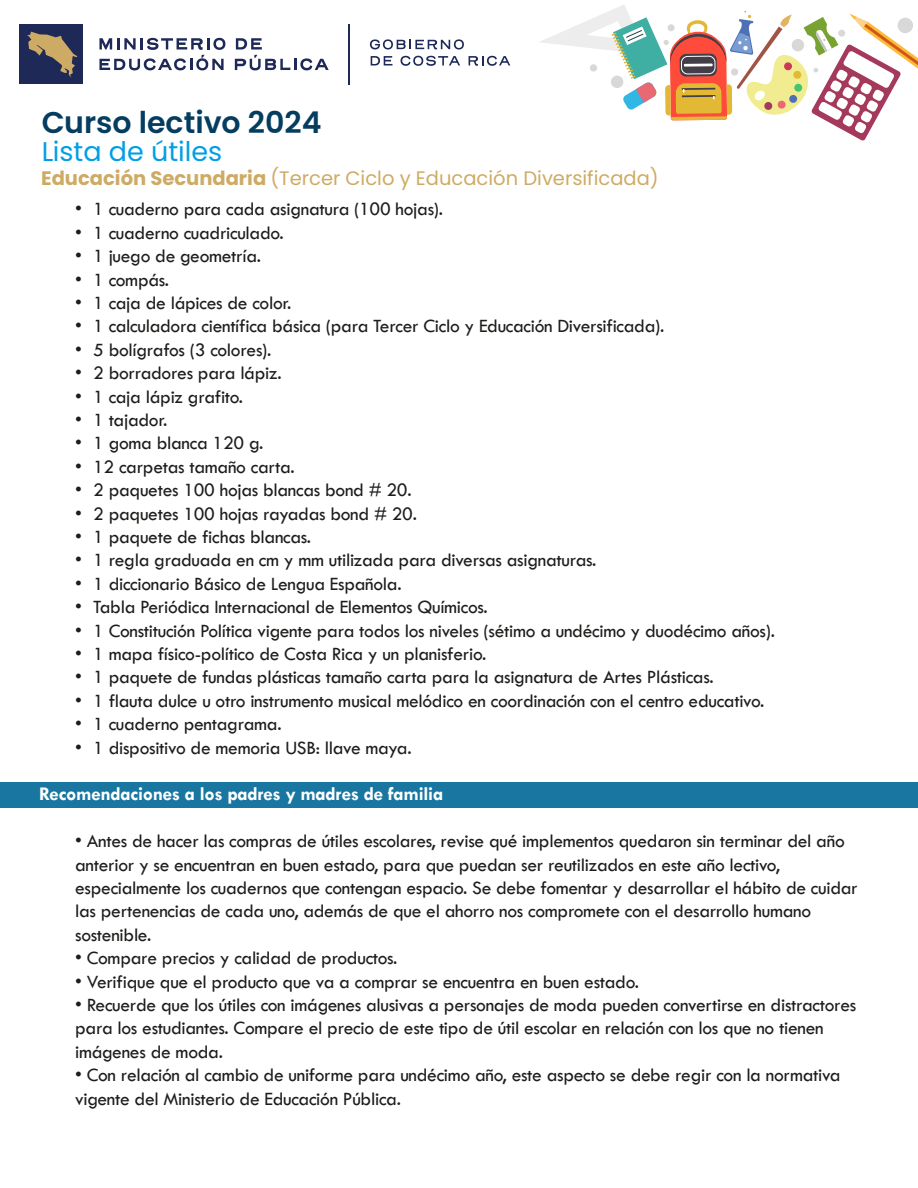
<style>
.page{position:relative;width:918px;height:1188px;background:#fff}
.page>*{position:absolute;margin:0;border:0;box-sizing:border-box;transform-origin:0 0}
.t1{font:600 30px "Poppins";color:#043d60}
.t2{font:27px "Poppins";color:#009fe3}
.t3{font:19.5px/23.4px "Tw Cen";letter-spacing:-.015em;color:#1d1d1b}
.t4{font:19.5px "Poppins";color:#ceab65}
.t5{font:700 19.5px "Tw Cen";letter-spacing:-.015em;color:#fff}
.s1{font-weight:700}
</style>
<div class="page">
<div style="left:19px;top:24px;width:64px;height:60px;background:#1e2957"></div>
<svg style="left:28px;top:32px;width:49px;height:46px"></svg>
<hr style="left:348px;top:24px;width:1px;height:61px;background:#1e2957">
<svg style="left:370px;top:39px;width:94px;height:11px"></svg>
<svg style="left:371px;top:56px;width:21px;height:9px"></svg>
<svg style="left:401px;top:56px;width:59px;height:10px"></svg>
<svg style="left:469px;top:56px;width:41px;height:10px"></svg>
<svg style="left:99px;top:38px;width:126px;height:32px"></svg>
<svg style="left:235px;top:38px;width:94px;height:32px"></svg>
<div style="left:0;top:782px;width:918px;height:26px;background:#1876a1"></div>
<svg style="left:540px;top:5px;width:378px;height:136px"></svg>
<h1 class="t1" style="left:41px;top:105px;width:282px">Curso lectivo 2024</h1>
<h2 class="t2" style="left:41px;top:135px;width:183px">Lista de útiles</h2>
<p class="t4" style="left:41px;top:167px;width:619px"><span class="s1">Educación Secundaria</span> (Tercer Ciclo y Educación Diversificada)</p>
<p class="t3" style="left:75px;top:197px;width:369px">• 1 cuaderno para cada asignatura (100 hojas).</p>
<p class="t3" style="left:75px;top:221px;width:210px">• 1 cuaderno cuadriculado.</p>
<p class="t3" style="left:75px;top:244px;width:187px">• 1 juego de geometría.</p>
<p class="t3" style="left:75px;top:268px;width:96px">• 1 compás.</p>
<p class="t3" style="left:75px;top:291px;width:218px">• 1 caja de lápices de color.</p>
<p class="t3" style="left:75px;top:314px;width:591px">• 1 calculadora científica básica (para Tercer Ciclo y Educación Diversificada).</p>
<p class="t3" style="left:75px;top:338px;width:198px">• 5 bolígrafos (3 colores).</p>
<p class="t3" style="left:75px;top:361px;width:208px">• 2 borradores para lápiz.</p>
<p class="t3" style="left:75px;top:385px;width:170px">• 1 caja lápiz grafito.</p>
<p class="t3" style="left:75px;top:408px;width:94px">• 1 tajador.</p>
<p class="t3" style="left:75px;top:431px;width:190px">• 1 goma blanca 120 g.</p>
<p class="t3" style="left:75px;top:455px;width:221px">• 12 carpetas tamaño carta.</p>
<p class="t3" style="left:75px;top:478px;width:338px">• 2 paquetes 100 hojas blancas bond # 20.</p>
<p class="t3" style="left:75px;top:502px;width:343px">• 2 paquetes 100 hojas rayadas bond # 20.</p>
<p class="t3" style="left:75px;top:525px;width:238px">• 1 paquete de fichas blancas.</p>
<p class="t3" style="left:75px;top:548px;width:523px">• 1 regla graduada en cm y mm utilizada para diversas asignaturas.</p>
<p class="t3" style="left:75px;top:572px;width:328px">• 1 diccionario Básico de Lengua Española.</p>
<p class="t3" style="left:75px;top:595px;width:414px">• Tabla Periódica Internacional de Elementos Químicos.</p>
<p class="t3" style="left:75px;top:619px;width:701px">• 1 Constitución Política vigente para todos los niveles (sétimo a undécimo y duodécimo años).</p>
<p class="t3" style="left:75px;top:642px;width:413px">• 1 mapa físico-político de Costa Rica y un planisferio.</p>
<p class="t3" style="left:75px;top:665px;width:640px">• 1 paquete de fundas plásticas tamaño carta para la asignatura de Artes Plásticas.</p>
<p class="t3" style="left:75px;top:689px;width:691px">• 1 flauta dulce u otro instrumento musical melódico en coordinación con el centro educativo.</p>
<p class="t3" style="left:75px;top:712px;width:208px">• 1 cuaderno pentagrama.</p>
<p class="t3" style="left:75px;top:736px;width:338px">• 1 dispositivo de memoria USB: llave maya.</p>
<p class="t5" style="left:39px;top:782px;width:406px">Recomendaciones a los padres y madres de familia</p>
<p class="t3" style="left:75px;top:829px;width:784px">• Antes de hacer las compras de útiles escolares, revise qué implementos quedaron sin terminar del año anterior y se encuentran en buen estado, para que puedan ser reutilizados en este año lectivo, especialmente los cuadernos que contengan espacio. Se debe fomentar y desarrollar el hábito de cuidar las pertenencias de cada uno, además de que el ahorro nos compromete con el desarrollo humano sostenible.</p>
<p class="t3" style="left:75px;top:946px;width:324px">• Compare precios y calidad de productos.</p>
<p class="t3" style="left:75px;top:970px;width:565px">• Verifique que el producto que va a comprar se encuentra en buen estado.</p>
<p class="t3" style="left:75px;top:993px;width:783px">• Recuerde que los útiles con imágenes alusivas a personajes de moda pueden convertirse en distractores para los estudiantes. Compare el precio de este tipo de útil escolar en relación con los que no tienen imágenes de moda.</p>
<p class="t3" style="left:75px;top:1063px;width:767px">• Con relación al cambio de uniforme para undécimo año, este aspecto se debe regir con la normativa vigente del Ministerio de Educación Pública.</p>
</div>
